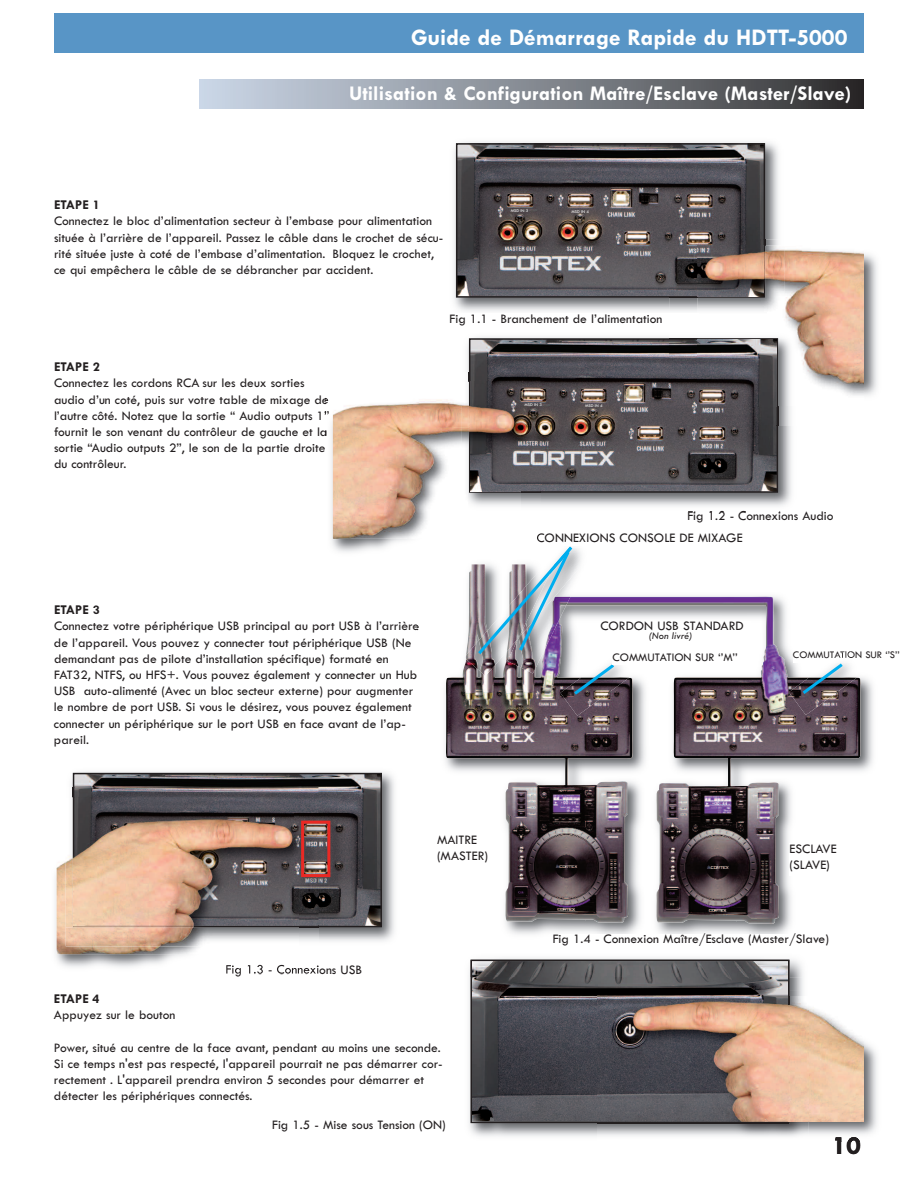
<style>
.page{position:relative;width:918px;height:1188px;background:#fff}
.page>*{position:absolute;margin:0;border:0;box-sizing:border-box;transform-origin:0 0}
.t1{font:700 27px "Tw Cen";color:#231f20}
.t2{font:700 24px "Tw Cen";color:#fff}
.t3{font:700 21px "Tw Cen";color:#fff}
.t4{font:13.5px/16.2px "Tw Cen";color:#231f20}
.t5{font:700 13.5px "Tw Cen";color:#231f20}
.t6{font:12px "Tw Cen";color:#231f20}
.t7{font:10.5px "Tw Cen";color:#231f20}
.t8{font:italic 10.5px "Tw Cen";color:#231f20}
.t9{font:4.5px "Tw Cen";color:#fff}
</style>
<div class="page">
<div style="left:54px;top:14px;width:810px;height:39px;background:#5895c6"></div>
<div style="left:200px;top:80px;width:664px;height:29px;background:linear-gradient(to right,#d0dcec,#333232)"></div>
<img style="left:454px;top:142px;width:325px;height:169px">
<img style="left:459px;top:146px;width:303px;height:149px">
<div style="left:456px;top:143px;width:309px;height:155px;border:2px solid #231f20"></div>
<img style="left:469px;top:977px;width:334px;height:160px">
<img style="left:473px;top:977px;width:314px;height:143px">
<img style="left:417px;top:625px;width:456px;height:310px">
<img style="left:469px;top:958px;width:334px;height:19px">
<img style="left:471px;top:960px;width:318px;height:17px">
<img style="left:472px;top:961px;width:316px;height:16px">
<img style="left:446px;top:596px;width:415px;height:328px">
<img style="left:464px;top:564px;width:11px;height:107px">
<img style="left:466px;top:643px;width:9px;height:26px">
<div style="left:437px;top:834px;width:62px;height:32px;background:#fff"></div>
<div style="left:600px;top:621px;width:151px;height:14px;background:#fff"></div>
<div style="left:790px;top:843px;width:70px;height:33px;background:#fff"></div>
<div style="left:553px;top:934px;width:341px;height:14px;background:#fff"></div>
<img style="left:617px;top:649px;width:20px;height:29px">
<img style="left:560px;top:677px;width:69px;height:39px">
<div style="left:613px;top:653px;width:130px;height:12px;background:#fff"></div>
<div style="left:793px;top:651px;width:111px;height:12px;background:#fff"></div>
<img style="left:846px;top:663px;width:19px;height:15px">
<img style="left:789px;top:677px;width:68px;height:38px">
<img style="left:837px;top:651px;width:17px;height:7px">
<svg style="left:799px;top:663px;width:47px;height:34px"></svg>
<div style="left:648px;top:632px;width:45px;height:11px;background:#fff"></div>
<img style="left:467px;top:337px;width:325px;height:169px">
<img style="left:688px;top:511px;width:93px;height:1px">
<img style="left:472px;top:341px;width:303px;height:149px">
<div style="left:469px;top:338px;width:309px;height:155px;border:2px solid #231f20"></div>
<img style="left:864px;top:254px;width:13px;height:142px">
<img style="left:669px;top:239px;width:110px;height:73px">
<svg style="left:669px;top:296px;width:29px;height:2px"></svg>
<img style="left:669px;top:239px;width:95px;height:57px">
<img style="left:669px;top:337px;width:29px;height:1px">
<img style="left:778px;top:406px;width:14px;height:19px">
<svg style="left:669px;top:338px;width:29px;height:2px"></svg>
<svg style="left:777px;top:406px;width:1px;height:19px"></svg>
<img style="left:669px;top:340px;width:108px;height:85px">
<img style="left:698px;top:249px;width:166px;height:157px">
<img style="left:698px;top:246px;width:87px;height:71px">
<img style="left:698px;top:246px;width:67px;height:52px">
<svg style="left:698px;top:313px;width:1px;height:14px"></svg>
<img style="left:698px;top:338px;width:80px;height:68px">
<img style="left:326px;top:398px;width:83px;height:154px">
<img style="left:475px;top:533px;width:142px;height:165px">
<img style="left:521px;top:493px;width:19px;height:13px">
<svg style="left:521px;top:491px;width:19px;height:2px"></svg>
<svg style="left:467px;top:372px;width:3px;height:10px"></svg>
<img style="left:470px;top:372px;width:70px;height:119px">
<img style="left:333px;top:398px;width:188px;height:141px">
<img style="left:462px;top:382px;width:7px;height:130px">
<img style="left:469px;top:382px;width:52px;height:111px">
<img style="left:597px;top:990px;width:280px;height:147px">
<img style="left:835px;top:1137px;width:25px;height:5px">
<img style="left:597px;top:990px;width:192px;height:133px">
<img style="left:788px;top:997px;width:76px;height:125px">
<img style="left:625px;top:997px;width:163px;height:125px">
<img style="left:71px;top:772px;width:324px;height:169px">
<img style="left:76px;top:776px;width:303px;height:148px">
<div style="left:73px;top:773px;width:309px;height:154px;border:2px solid #231f20"></div>
<img style="left:55px;top:867px;width:132px;height:100px">
<img style="left:226px;top:965px;width:92px;height:8px">
<img style="left:299px;top:928px;width:19px;height:13px">
<svg style="left:299px;top:926px;width:19px;height:2px"></svg>
<svg style="left:71px;top:787px;width:3px;height:10px"></svg>
<img style="left:74px;top:787px;width:244px;height:139px">
<img style="left:57px;top:861px;width:242px;height:93px">
<img style="left:66px;top:797px;width:7px;height:130px">
<img style="left:73px;top:797px;width:226px;height:131px">
<img style="left:294px;top:814px;width:56px;height:82px">
<div style="left:301px;top:821px;width:29px;height:56px;border:3px solid #ea2924"></div>
<h2 class="t2" style="left:411px;top:23px;width:438px">Guide de Démarrage Rapide du HDTT-5000</h2>
<h3 class="t3" style="left:349px;top:81px;width:504px">Utilisation &amp; Configuration Maître/Esclave (Master/Slave)</h3>
<p class="t5" style="left:54px;top:197px;width:48px">ETAPE 1</p>
<p class="t4" style="left:54px;top:213px;width:391px">Connectez le bloc d’alimentation secteur à l’embase pour alimentation située à l’arrière de l’appareil. Passez le câble dans le crochet de sécu&shy;rité située juste à coté de l’embase d’alimentation. Bloquez le crochet, ce qui empêchera le câble de se débrancher par accident.</p>
<p class="t9" style="left:511px;top:208px;width:19px">MSD IN 3</p>
<p class="t9" style="left:571px;top:208px;width:19px">MSD IN 4</p>
<p class="t5" style="left:54px;top:359px;width:48px">ETAPE 2</p>
<p class="t4" style="left:54px;top:375px;width:277px">Connectez les cordons RCA sur les deux sorties audio d’un coté, puis sur votre table de mixage de l’autre côté. Notez que la sortie “ Audio outputs 1” fournit le son venant du contrôleur de gauche et la sortie “Audio outputs 2”, le son de la partie droite du contrôleur.</p>
<p class="t5" style="left:54px;top:602px;width:48px">ETAPE 3</p>
<p class="t4" style="left:54px;top:618px;width:367px">Connectez votre périphérique USB principal au port USB à l’arrière de l’appareil. Vous pouvez y connecter tout périphérique USB (Ne demandant pas de pilote d’installation spécifique) formaté en FAT32, NTFS, ou HFS+. Vous pouvez également y connecter un Hub USB auto-alimenté (Avec un bloc secteur externe) pour augmenter le nombre de port USB. Si vous le désirez, vous pouvez également connecter un périphérique sur le port USB en face avant de l’ap&shy;pareil.</p>
<p class="t4" style="left:450px;top:310px;width:214px">Fig 1.1 - Branchement de l’alimentation</p>
<p class="t9" style="left:524px;top:402px;width:19px">MSD IN 3</p>
<p class="t9" style="left:585px;top:403px;width:19px">MSD IN 4</p>
<p class="t4" style="left:687px;top:507px;width:148px">Fig 1.2 - Connexions Audio</p>
<p class="t4" style="left:536px;top:529px;width:208px">CONNEXIONS CONSOLE DE MIXAGE</p>
<p class="t4" style="left:600px;top:618px;width:145px">CORDON USB STANDARD</p>
<p class="t8" style="left:648px;top:629px;width:46px">(Non livré)</p>
<p class="t6" style="left:613px;top:650px;width:127px">COMMUTATION SUR ‘’M’’</p>
<p class="t7" style="left:793px;top:648px;width:108px">COMMUTATION SUR ‘’S’’</p>
<p class="t4" style="left:437px;top:831px;width:53px">MAITRE (MASTER)</p>
<p class="t4" style="left:790px;top:840px;width:49px">ESCLAVE (SLAVE)</p>
<p class="t4" style="left:553px;top:931px;width:278px">Fig 1.4 - Connexion Maître/Esclave (Master/Slave)</p>
<p class="t5" style="left:54px;top:990px;width:47px">ETAPE 4</p>
<p class="t4" style="left:54px;top:1006px;width:123px">Appuyez sur le bouton</p>
<p class="t4" style="left:54px;top:1039px;width:390px">Power, situé au centre de la face avant, pendant au moins une seconde.<br>Si ce temps n'est pas respecté, l'appareil pourrait ne pas démarrer cor&shy;rectement . L'appareil prendra environ 5 secondes pour démarrer et détecter les périphériques connectés.</p>
<p class="t4" style="left:272px;top:1117px;width:175px">Fig 1.5 - Mise sous Tension (ON)</p>
<h1 class="t1" style="left:832px;top:1129px;width:30px">10</h1>
</div>
